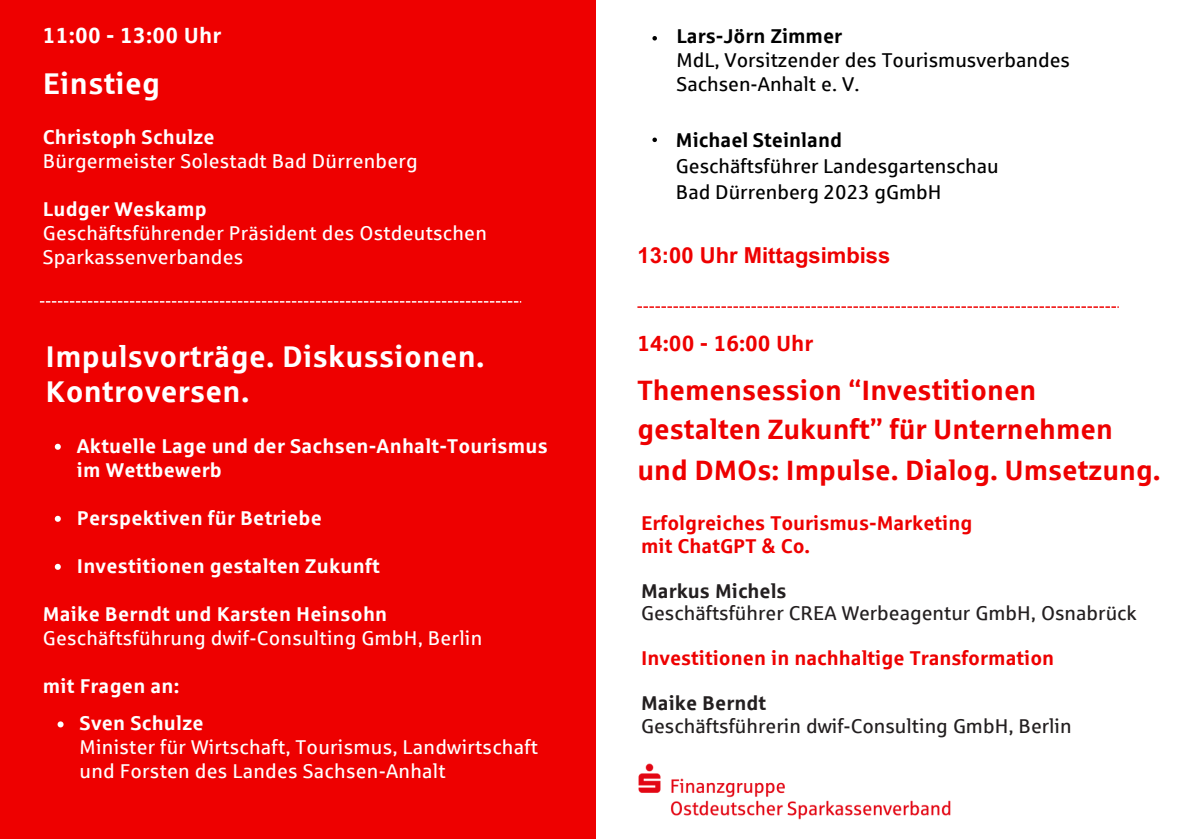
<style>
.page{position:relative;width:1191px;height:839px;background:#fff}
.page>*{position:absolute;margin:0;border:0;box-sizing:border-box;transform-origin:0 0}
.t1{font:700 30px/34.4px "Sparkasse Rg";letter-spacing:.01em;color:#fff}
.t2{font:700 28px/40.2px "Sparkasse Rg";color:#e00}
.t3{font:700 22px "Arial MT Pro";color:#e00}
.t4{font:700 22px "Sparkasse Rg";color:#e00}
.t5{font:700 22px "Sparkasse Rg";letter-spacing:.01em;color:#fff}
.t6{font:20px/24px "Sparkasse Rg";letter-spacing:.015em;color:#fff}
.t7{font:700 20px "Sparkasse Rg";letter-spacing:.015em;color:#fff}
.t8{font:20px/22.4px "Sparkasse Rg";color:#231f20}
.t9{font:20px/24px "Sparkasse Rg";color:#000}
.t10{font:700 20px/22.4px "Sparkasse Rg";color:#e00}
.t11{font:700 20px "Sparkasse Rg";color:#000}
.s1{font-weight:700}
</style>
<div class="page">
<div style="left:0;top:0;width:595px;height:839px;background:#e00"></div>
<svg style="left:40px;top:301px;width:481px;height:1px"></svg>
<svg style="left:637px;top:306px;width:482px;height:2px"></svg>
<img style="left:638px;top:763px;width:313px;height:57px">
<svg style="left:55px;top:444px;width:6px;height:6px"></svg>
<svg style="left:55px;top:516px;width:6px;height:6px"></svg>
<svg style="left:55px;top:564px;width:6px;height:6px"></svg>
<svg style="left:652px;top:36px;width:5px;height:5px"></svg>
<svg style="left:652px;top:138px;width:5px;height:4px"></svg>
<svg style="left:58px;top:721px;width:6px;height:6px"></svg>
<h2 class="t5" style="left:43px;top:24px;width:180px">11:00 - 13:00 Uhr</h2>
<p class="t1" style="left:43px;top:67px;width:119px">Einstieg</p>
<h2 class="t7" style="left:43px;top:126px;width:173px">Christoph Schulze</h2>
<p class="t6" style="left:43px;top:149px;width:377px">Bürgermeister Solestadt Bad Dürrenberg</p>
<p class="t7" style="left:43px;top:198px;width:166px">Ludger Weskamp</p>
<p class="t6" style="left:43px;top:221px;width:446px">Geschäftsführender Präsident des Ostdeutschen<br>Sparkassenverbandes</p>
<p class="t1" style="left:46px;top:340px;width:441px">Impulsvorträge. Diskussionen.<br>Kontroversen.</p>
<p class="t7" style="left:77px;top:435px;width:473px">Aktuelle Lage und der Sachsen-Anhalt-Tourismus</p>
<p class="t7" style="left:77px;top:459px;width:147px">im Wettbewerb</p>
<p class="t7" style="left:77px;top:507px;width:247px">Perspektiven für Betriebe</p>
<p class="t7" style="left:77px;top:555px;width:304px">Investitionen gestalten Zukunft</p>
<p class="t7" style="left:43px;top:603px;width:346px">Maike Berndt und Karsten Heinsohn</p>
<p class="t6" style="left:43px;top:626px;width:441px">Geschäftsführung dwif-Consulting GmbH, Berlin</p>
<p class="t7" style="left:43px;top:675px;width:138px">mit Fragen an:</p>
<p class="t7" style="left:80px;top:712px;width:126px">Sven Schulze</p>
<p class="t6" style="left:80px;top:735px;width:460px">Minister für Wirtschaft, Tourismus, Landwirtschaft</p>
<p class="t6" style="left:80px;top:759px;width:368px">und Forsten des Landes Sachsen-Anhalt</p>
<p class="t11" style="left:676px;top:23px;width:167px">Lars-Jörn Zimmer</p>
<p class="t9" style="left:676px;top:48px;width:395px">MdL, Vorsitzender des Tourismusverbandes<br>Sachsen-Anhalt e. V.</p>
<p class="t11" style="left:676px;top:127px;width:168px">Michael Steinland</p>
<p class="t9" style="left:676px;top:152px;width:324px;line-height:25.8px">Geschäftsführer Landesgartenschau<br>Bad Dürrenberg 2023 gGmbH</p>
<h2 class="t3" style="left:637px;top:247px;width:254px">13:00 Uhr Mittagsimbiss</h2>
<p class="t4" style="left:637px;top:329px;width:177px">14:00 - 16:00 Uhr</p>
<p class="t2" style="left:637px;top:369px;width:525px">Themensession “Investitionen gestalten Zukunft” für Unternehmen und DMOs: Impulse. Dialog. Umsetzung.</p>
<p class="t10" style="left:641px;top:511px;width:333px">Erfolgreiches Tourismus-Marketing mit ChatGPT &amp; Co.</p>
<p class="t8" style="left:641px;top:579px;width:497px"><span class="s1">Markus Michels<br></span>Geschäftsführer CREA Werbeagentur GmbH, Osnabrück</p>
<p class="t10" style="left:641px;top:646px;width:415px">Investitionen in nachhaltige Transformation</p>
<p class="t8" style="left:641px;top:691px;width:432px"><span class="s1">Maike Berndt<br></span>Geschäftsführerin dwif-Consulting GmbH, Berlin</p>
</div>
